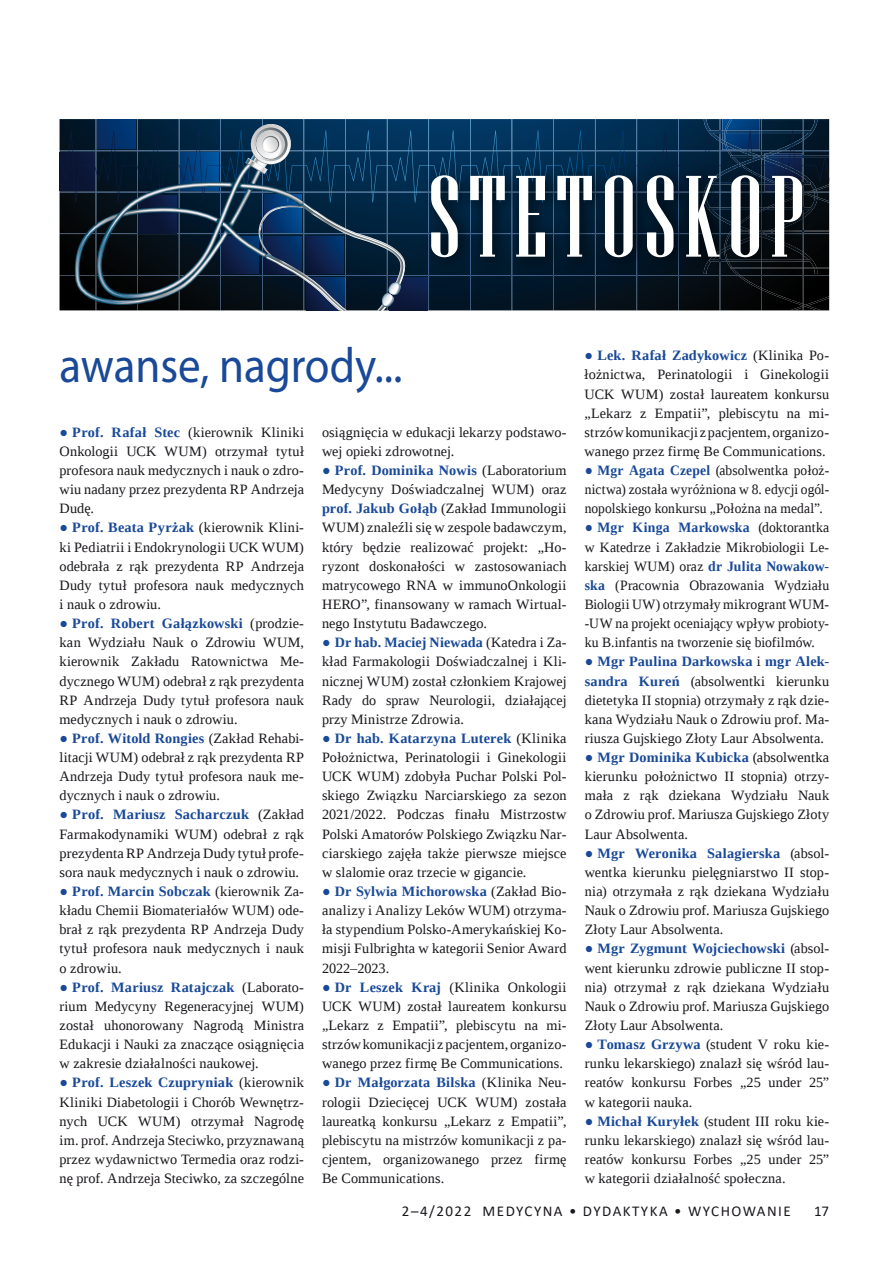
<style>
.page{position:relative;width:893px;height:1263px;background:#fff}
.page>*{position:absolute;margin:0;border:0;box-sizing:border-box;transform-origin:0 0}
.t1{font:115.35px "Niagara Solid";letter-spacing:.07em;color:#fff}
.t2{font:49.5px "Myriad Pro";color:#194997;scale:.91 1}
.t3{font:15px "Calibri";letter-spacing:.1em;color:#1a171c}
.t4{font:14.25px/19.2px "Liberation Serif";letter-spacing:.01em;color:#1a171c;text-align:justify}
.t5{font:14.25px/19.2px "Liberation Serif";letter-spacing:.01em;color:#1a171c;text-align:justify;scale:.96 1}
.t6{font:14.25px/19.2px "Liberation Serif";letter-spacing:.01em;color:#1a171c;text-align:justify;scale:.95 1}
.s1{color:#194997}
.s2{font-weight:700;color:#194997}
</style>
<div class="page">
<img style="left:60px;top:119px;width:671px;height:191px">
<div style="left:98px;top:119px;width:37px;height:30px;background:#003470"></div>
<div style="left:390px;top:278px;width:37px;height:32px;background:linear-gradient(to bottom,#102452,#0c1637)"></div>
<img style="left:821px;top:304px;width:8px;height:2px">
<img style="left:731px;top:304px;width:90px;height:6px">
<img style="left:737px;top:304px;width:66px;height:2px">
<svg style="left:704px;top:119px;width:125px;height:11px"></svg>
<svg style="left:60px;top:130px;width:769px;height:72px;background:#072e51"></svg>
<svg style="left:74px;top:124px;width:335px;height:186px;background:#17324b"></svg>
<svg style="left:248px;top:158px;width:20px;height:12px"></svg>
<svg style="left:245px;top:162px;width:20px;height:12px"></svg>
<img style="left:411px;top:141px;width:418px;height:163px">
<h1 class="t1" style="left:428px;top:156px;width:378px">STETOSKOP</h1>
<h2 class="t2" style="left:60px;top:335px;width:378px">awanse, nagrody...</h2>
<p class="t4" style="left:60px;top:422px;width:246px"><span class="s1">●</span> <span class="s2">Prof. Rafał Stec</span> (kierownik Kliniki Onkologii UCK WUM) otrzymał tytuł profesora nauk medycznych i nauk o zdro&shy;wiu nadany przez prezydenta RP Andrzeja Dudę.</p>
<p class="t4" style="left:59px;top:518px;width:246px"><span class="s1">●</span> <span class="s2">Prof. Beata Pyrżak</span> (kierownik Klini&shy;ki Pediatrii i Endokrynologii UCK WUM) odebrała z rąk prezydenta RP Andrzeja Dudy tytuł profesora nauk medycznych i nauk o zdrowiu.</p>
<p class="t4" style="left:59px;top:614px;width:246px"><span class="s1">●</span> <span class="s2">Prof. Robert Gałązkowski</span> (prodzie&shy;kan Wydziału Nauk o Zdrowiu WUM, kierownik Zakładu Ratownictwa Me&shy;dycznego WUM) odebrał z rąk prezydenta RP Andrzeja Dudy tytuł profesora nauk medycznych i nauk o zdrowiu.</p>
<p class="t4" style="left:59px;top:728px;width:246px"><span class="s1">●</span> <span class="s2">Prof. Witold Rongies</span> (Zakład Rehabi&shy;litacji WUM) odebrał z rąk prezydenta RP Andrzeja Dudy tytuł profesora nauk me&shy;dycznych i nauk o zdrowiu.</p>
<p class="t4" style="left:60px;top:805px;width:246px"><span class="s1">●</span> <span class="s2">Prof. Mariusz Sacharczuk</span> (Zakład Farmakodynamiki WUM) odebrał z rąk prezydenta RP Andrzeja Dudy tytuł profe&shy;sora nauk medycznych i nauk o zdrowiu.</p>
<p class="t4" style="left:60px;top:881px;width:246px"><span class="s1">●</span> <span class="s2">Prof. Marcin Sobczak</span> (kierownik Za&shy;kładu Chemii Biomateriałów WUM) ode&shy;brał z rąk prezydenta RP Andrzeja Dudy tytuł profesora nauk medycznych i nauk o zdrowiu.</p>
<p class="t4" style="left:60px;top:977px;width:246px"><span class="s1">●</span> <span class="s2">Prof. Mariusz Ratajczak</span> (Laborato&shy;rium Medycyny Regeneracyjnej WUM) został uhonorowany Nagrodą Ministra Edukacji i Nauki za znaczące osiągnięcia w zakresie działalności naukowej.</p>
<p class="t4" style="left:60px;top:1073px;width:246px"><span class="s1">●</span> <span class="s2">Prof. Leszek Czupryniak</span> (kierownik Kliniki Diabetologii i Chorób Wewnętrz&shy;nych UCK WUM) otrzymał Nagrodę im. prof. Andrzeja Steciwko, przyznawaną przez wydawnictwo Termedia oraz rodzi&shy;nę prof. Andrzeja Steciwko, za szczególne</p>
<p class="t4" style="left:322px;top:422px;width:246px">osiągnięcia w edukacji lekarzy podstawo&shy;wej opieki zdrowotnej.</p>
<p class="t4" style="left:322px;top:461px;width:246px"><span class="s1">●</span> <span class="s2">Prof. Dominika Nowis</span> (Laboratorium Medycyny Doświadczalnej WUM) oraz <span class="s2">prof. Jakub Gołąb</span> (Zakład Immunologii WUM) znaleźli się w zespole badawczym, który będzie realizować projekt: „Ho&shy;ryzont doskonałości w zastosowaniach matrycowego RNA w immunoOnkologii HERO”, finansowany w ramach Wirtual&shy;nego Instytutu Badawczego.</p>
<p class="t4" style="left:322px;top:633px;width:246px"><span class="s1">●</span> <span class="s2">Dr hab. Maciej Niewada</span> (Katedra i Za&shy;kład Farmakologii Doświadczalnej i Kli&shy;nicznej WUM) został członkiem Krajowej Rady do spraw Neurologii, działającej przy Ministrze Zdrowia.</p>
<p class="t4" style="left:322px;top:728px;width:246px"><span class="s1">●</span> <span class="s2">Dr hab. Katarzyna Luterek</span> (Klinika Położnictwa, Perinatologii i Ginekologii UCK WUM) zdobyła Puchar Polski Pol&shy;skiego Związku Narciarskiego za sezon 2021/2022. Podczas finału Mistrzostw Polski Amatorów Polskiego Związku Nar&shy;ciarskiego zajęła także pierwsze miejsce w slalomie oraz trzecie w gigancie.</p>
<p class="t4" style="left:322px;top:881px;width:246px"><span class="s1">●</span> <span class="s2">Dr Sylwia Michorowska</span> (Zakład Bio&shy;analizy i Analizy Leków WUM) otrzyma&shy;ła stypendium Polsko-Amerykańskiej Ko&shy;misji Fulbrighta w kategorii Senior Award 2022–2023.</p>
<p class="t4" style="left:322px;top:977px;width:246px"><span class="s1">●</span> <span class="s2">Dr Leszek Kraj</span> (Klinika Onkologii UCK WUM) został laureatem konkursu „Lekarz z Empatii”, plebiscytu na mi&shy;strzów komunikacji z pacjentem, organizo&shy;wanego przez firmę Be Communications.</p>
<p class="t4" style="left:322px;top:1073px;width:246px"><span class="s1">●</span> <span class="s2">Dr Małgorzata Bilska</span> (Klinika Neu&shy;rologii Dziecięcej UCK WUM) została laureatką konkursu „Lekarz z Empatii”, plebiscytu na mistrzów komunikacji z pa&shy;cjentem, organizowanego przez firmę Be Communications.</p>
<p class="t4" style="left:585px;top:346px;width:246px"><span class="s1">●</span> <span class="s2">Lek. Rafał Zadykowicz</span> (Klinika Po&shy;łożnictwa, Perinatologii i Ginekologii UCK WUM) został laureatem konkursu „Lekarz z Empatii”, plebiscytu na mi&shy;strzów komunikacji zpacjentem, organizo&shy;wanego przez firmę Be Communications.</p>
<p class="t6" style="left:585px;top:461px;width:259px"><span class="s1">●</span> <span class="s2">Mgr Agata Czepel</span> (absolwentka położ&shy;nictwa) została wyróżniona w 8. edycji ogól&shy;nopolskiego konkursu „Położna na medal”.</p>
<p class="t5" style="left:585px;top:518px;width:256px"><span class="s1">●</span> <span class="s2">Mgr Kinga Markowska</span> (doktorantka w Katedrze i Zakładzie Mikrobiologii Le&shy;karskiej WUM) oraz <span class="s2">dr Julita Nowakow&shy;ska</span> (Pracownia Obrazowania Wydziału Biologii UW) otrzymały mikrogrant WUM--UW na projekt oceniający wpływ probioty&shy;ku B.infantis na tworzenie się biofilmów.</p>
<p class="t4" style="left:585px;top:652px;width:246px"><span class="s1">●</span> <span class="s2">Mgr Paulina Darkowska</span> i <span class="s2">mgr Alek&shy;sandra Kureń</span> (absolwentki kierunku dietetyka II stopnia) otrzymały z rąk dzie&shy;kana Wydziału Nauk o Zdrowiu prof. Ma&shy;riusza Gujskiego Złoty Laur Absolwenta.</p>
<p class="t4" style="left:585px;top:748px;width:246px"><span class="s1">●</span> <span class="s2">Mgr Dominika Kubicka</span> (absolwentka kierunku położnictwo II stopnia) otrzy&shy;mała z rąk dziekana Wydziału Nauk o Zdrowiu prof. Mariusza Gujskiego Złoty Laur Absolwenta.</p>
<p class="t4" style="left:585px;top:843px;width:246px"><span class="s1">●</span> <span class="s2">Mgr Weronika Salagierska</span> (absol&shy;wentka kierunku pielęgniarstwo II stop&shy;nia) otrzymała z rąk dziekana Wydziału Nauk o Zdrowiu prof. Mariusza Gujskiego Złoty Laur Absolwenta.</p>
<p class="t4" style="left:585px;top:939px;width:246px"><span class="s1">●</span> <span class="s2">Mgr Zygmunt Wojciechowski</span> (absol&shy;went kierunku zdrowie publiczne II stop&shy;nia) otrzymał z rąk dziekana Wydziału Nauk o Zdrowiu prof. Mariusza Gujskiego Złoty Laur Absolwenta.</p>
<p class="t4" style="left:585px;top:1035px;width:246px"><span class="s1">●</span> <span class="s2">Tomasz Grzywa</span> (student V roku kie&shy;runku lekarskiego) znalazł się wśród lau&shy;reatów konkursu Forbes „25 under 25” w kategorii nauka.</p>
<p class="t4" style="left:585px;top:1111px;width:246px"><span class="s1">●</span> <span class="s2">Michał Kuryłek</span> (student III roku kie&shy;runku lekarskiego) znalazł się wśród lau&shy;reatów konkursu Forbes „25 under 25” w kategorii działalność społeczna.</p>
<p class="t3" style="left:402px;top:1201px;width:390px">2–4/2022 MEDYCYNA • DYDAKTYKA • WYCHOWANIE</p>
<p class="t3" style="left:814px;top:1201px;width:17px">17</p>
</div>
